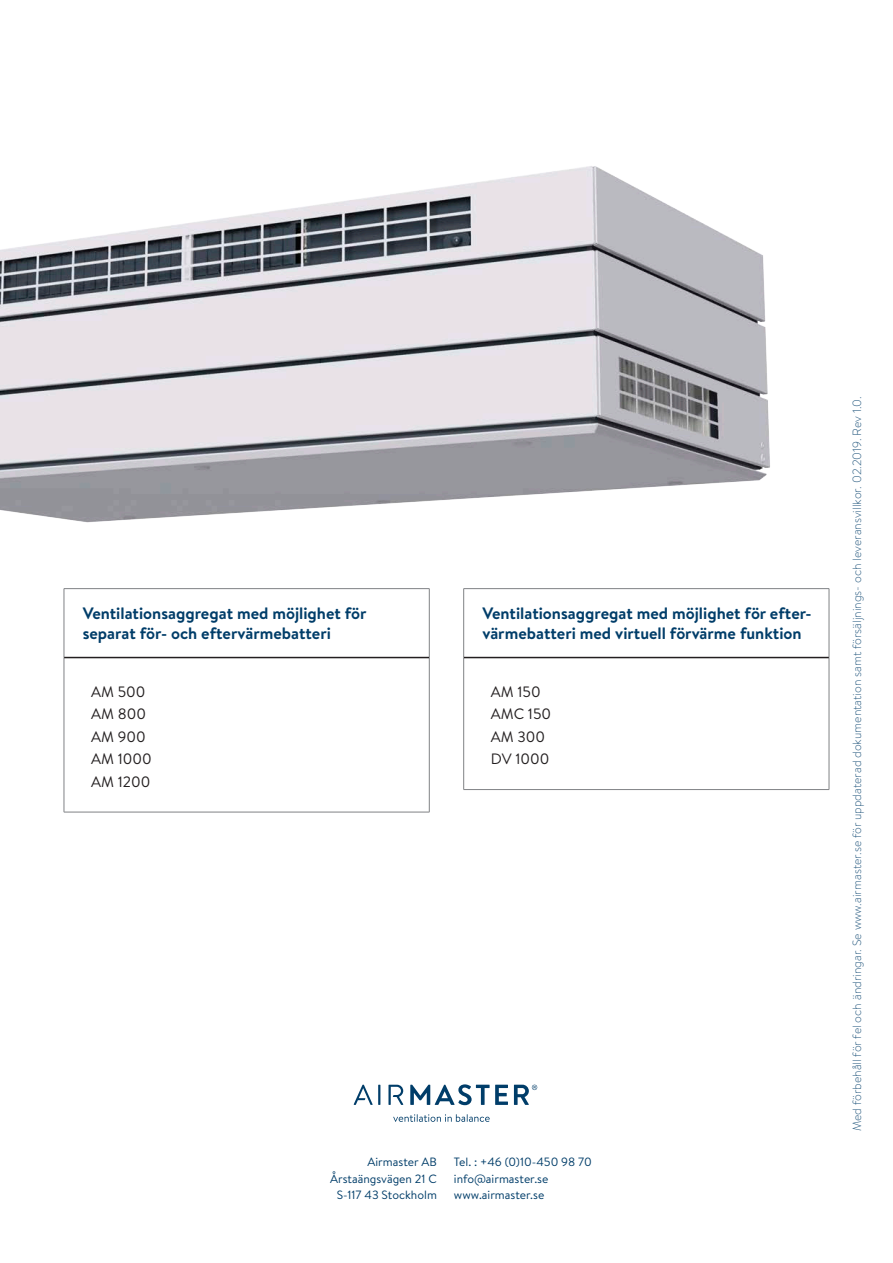
<style>
.page{position:relative;width:893px;height:1263px;background:#fff}
.page>*{position:absolute;margin:0;border:0;box-sizing:border-box;transform-origin:0 0}
.t1{font:700 16.5px/19.5px "Brandon Text";color:#003d69}
.t2{font:15px "Brandon Text";color:#231f20}
.t3{font:300 12px "Brandon Text";color:#003d69}
.t4{font:12px "Brandon Text";color:#003d69}
</style>
<div class="page">
<svg style="left:514px;top:1085px;width:23px;height:20px"></svg>
<svg style="left:410px;top:1084px;width:98px;height:21px"></svg>
<hr style="left:378px;top:1085px;width:2px;height:20px;background:#003d69">
<svg style="left:354px;top:1085px;width:19px;height:20px"></svg>
<svg style="left:388px;top:1085px;width:15px;height:20px"></svg>
<svg style="left:393px;top:1114px;width:97px;height:8px"></svg>
<img style="left:0;top:166px;width:770px;height:357px">
<hr style="left:463px;top:588px;width:366px;height:1px;background:#808285">
<hr style="left:463px;top:589px;width:1px;height:68px;background:#808285">
<hr style="left:829px;top:589px;width:1px;height:68px;background:#808285">
<hr style="left:463px;top:657px;width:1px;height:132px;background:#808285">
<hr style="left:829px;top:657px;width:1px;height:132px;background:#808285">
<hr style="left:463px;top:789px;width:366px;height:1px;background:#808285">
<hr style="left:464px;top:657px;width:365px;height:1px;background:#231f20">
<hr style="left:64px;top:588px;width:365px;height:1px;background:#808285">
<hr style="left:64px;top:589px;width:1px;height:68px;background:#808285">
<hr style="left:429px;top:589px;width:1px;height:68px;background:#808285">
<hr style="left:64px;top:657px;width:1px;height:155px;background:#808285">
<hr style="left:429px;top:657px;width:1px;height:155px;background:#808285">
<hr style="left:64px;top:812px;width:365px;height:1px;background:#808285">
<hr style="left:64px;top:657px;width:365px;height:1px;background:#231f20">
<p class="t1" style="left:83px;top:603px;width:285px">Ventilationsaggregat med möjlighet för</p>
<p class="t1" style="left:83px;top:623px;width:250px">separat för- och eftervärmebatteri</p>
<p class="t2" style="left:91px;top:681px;width:56px">AM 500</p>
<p class="t2" style="left:91px;top:703px;width:56px">AM 800</p>
<p class="t2" style="left:91px;top:726px;width:56px">AM 900</p>
<p class="t2" style="left:91px;top:748px;width:62px">AM 1000</p>
<p class="t2" style="left:91px;top:771px;width:61px">AM 1200</p>
<p class="t1" style="left:482px;top:603px;width:331px">Ventilationsaggregat med möjlighet för efter&shy;värmebatteri med virtuell förvärme funktion</p>
<p class="t2" style="left:491px;top:681px;width:51px">AM 150</p>
<p class="t2" style="left:491px;top:703px;width:62px">AMC 150</p>
<p class="t2" style="left:491px;top:726px;width:56px">AM 300</p>
<p class="t2" style="left:491px;top:748px;width:60px">DV 1000</p>
<p class="t4" style="left:368px;top:1154px;width:71px">Airmaster AB</p>
<p class="t4" style="left:330px;top:1170px;width:108px">Årstaängsvägen 21 C</p>
<p class="t4" style="left:337px;top:1187px;width:102px">S-117 43 Stockholm</p>
<p class="t4" style="left:454px;top:1154px;width:140px">Tel. : +46 (0)10-450 98 70</p>
<p class="t4" style="left:454px;top:1170px;width:96px">info@airmaster.se</p>
<p class="t4" style="left:454px;top:1187px;width:92px">www.airmaster.se</p>
<p class="t3" style="left:849px;top:1131px;width:736px;rotate:-90deg">Med förbehåll för fel och ändringar. Se www.airmaster.se för uppdaterad dokumentation samt försäljnings- och leveransvillkor. 02.2019. Rev 1.0.</p>
</div>
